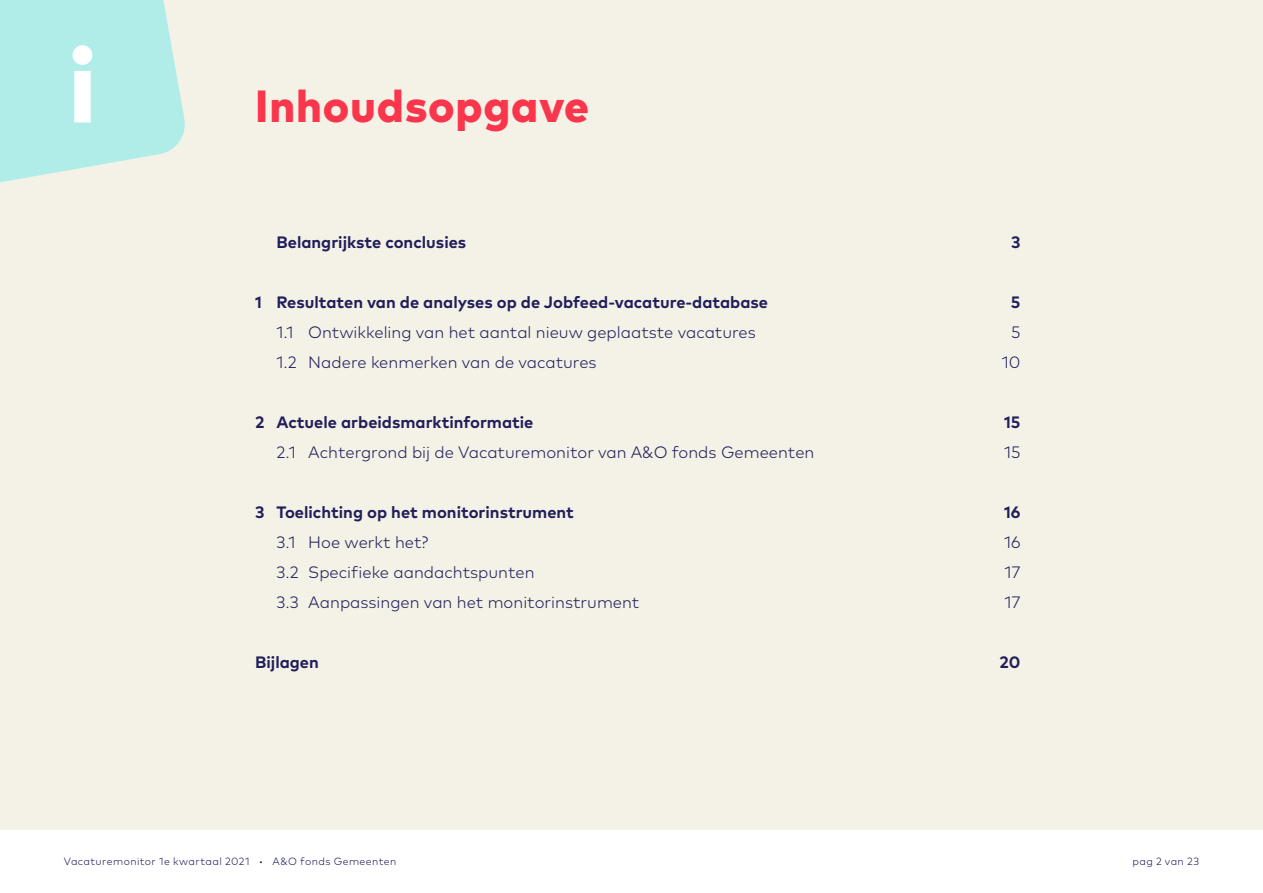
<style>
.page{position:relative;width:1263px;height:893px;background:#fff}
.page>*{position:absolute;margin:0;border:0;box-sizing:border-box;transform-origin:0 0}
.kop_hoofdstuk{font:800 105px "Mark Pro";color:#fff}
.kop_hoofdstuk-2{font:800 45px "Mark Pro";letter-spacing:.015em;color:#f9364c}
.inhoud_sub{font:300 16.5px "Mark Pro";color:#211e5b}
.inhoud_hfdstuk{font:700 16.5px "Mark Pro";color:#211e5b}
.t1{font:300 10.5px "Mark Pro";letter-spacing:.04em;color:#211e5b}
</style>
<div class="page">
<div style="left:0;top:0;width:1263px;height:829px;background:#f4f2e6"></div>
<svg style="left:0;top:0;width:185px;height:183px"></svg>
<p class="kop_hoofdstuk" style="left:69px;top:5px;width:29px">i</p>
<p class="kop_hoofdstuk-2" style="left:255px;top:72px;width:336px">Inhoudsopgave</p>
<p class="inhoud_hfdstuk" style="left:276px;top:230px;width:191px">Belangrijkste conclusies</p>
<p class="inhoud_hfdstuk" style="left:1011px;top:230px;width:11px">3</p>
<p class="inhoud_hfdstuk" style="left:255px;top:290px;width:514px">1 Resultaten van de analyses op de Jobfeed-vacature-database</p>
<p class="inhoud_hfdstuk" style="left:1011px;top:290px;width:11px">5</p>
<p class="inhoud_sub" style="left:276px;top:320px;width:481px">1.1 Ontwikkeling van het aantal nieuw geplaatste vacatures</p>
<p class="inhoud_sub" style="left:1011px;top:320px;width:11px">5</p>
<p class="inhoud_sub" style="left:276px;top:350px;width:322px">1.2 Nadere kenmerken van de vacatures</p>
<p class="inhoud_sub" style="left:1002px;top:350px;width:20px">10</p>
<p class="inhoud_hfdstuk" style="left:255px;top:410px;width:280px">2 Actuele arbeidsmarktinformatie</p>
<p class="inhoud_hfdstuk" style="left:1004px;top:410px;width:18px">15</p>
<p class="inhoud_sub" style="left:276px;top:440px;width:540px">2.1 Achtergrond bij de Vacaturemonitor van A&amp;O fonds Gemeenten</p>
<p class="inhoud_sub" style="left:1004px;top:440px;width:18px">15</p>
<p class="inhoud_hfdstuk" style="left:255px;top:500px;width:320px">3 Toelichting op het monitorinstrument</p>
<p class="inhoud_hfdstuk" style="left:1004px;top:500px;width:18px">16</p>
<p class="inhoud_sub" style="left:276px;top:530px;width:154px">3.1 Hoe werkt het?</p>
<p class="inhoud_sub" style="left:1004px;top:530px;width:18px">16</p>
<p class="inhoud_sub" style="left:276px;top:560px;width:260px">3.2 Specifieke aandachtspunten</p>
<p class="inhoud_sub" style="left:1004px;top:560px;width:18px">17</p>
<p class="inhoud_sub" style="left:276px;top:590px;width:364px">3.3 Aanpassingen van het monitorinstrument</p>
<p class="inhoud_sub" style="left:1004px;top:590px;width:18px">17</p>
<p class="inhoud_hfdstuk" style="left:255px;top:650px;width:65px">Bijlagen</p>
<p class="inhoud_hfdstuk" style="left:1000px;top:650px;width:22px">20</p>
<p class="t1" style="left:64px;top:854px;width:334px">Vacaturemonitor 1e kwartaal 2021 • A&amp;O fonds Gemeenten</p>
<p class="t1" style="left:1132px;top:854px;width:68px">pag 2 van 23</p>
</div>
